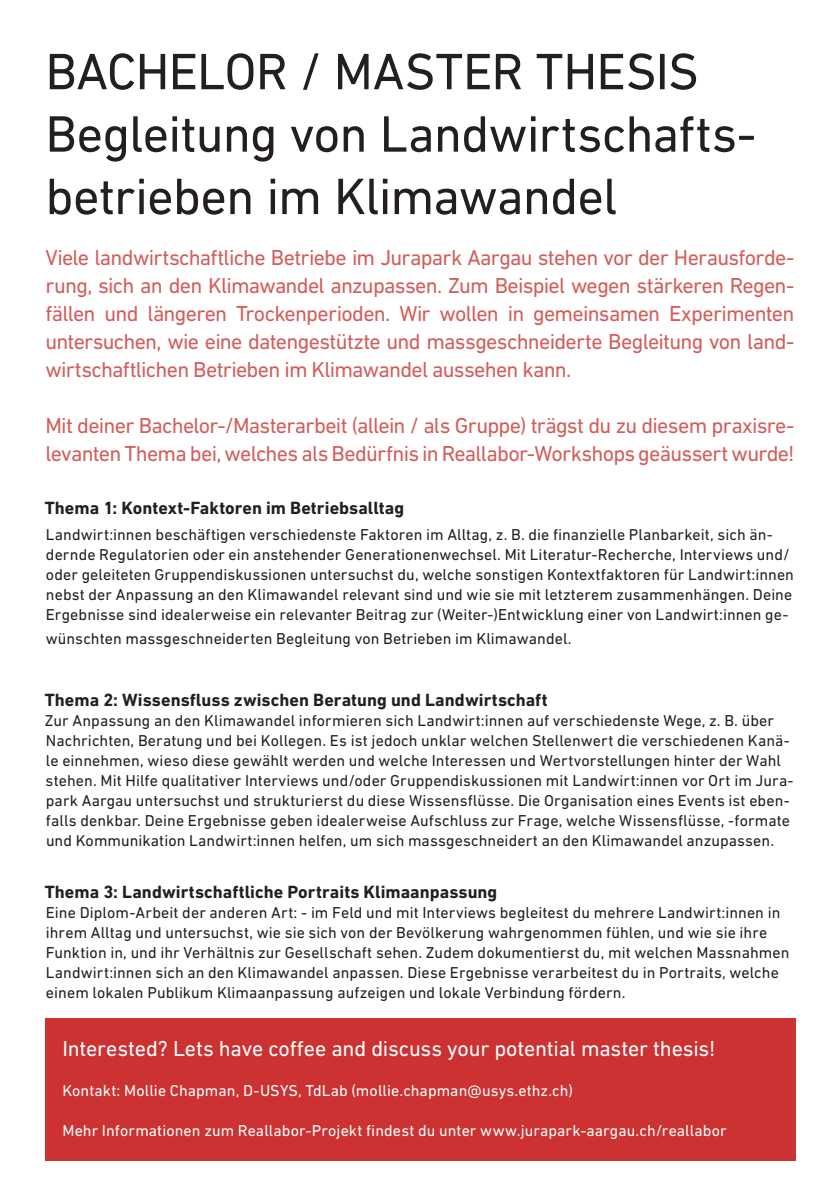
<style>
.page{position:relative;width:840px;height:1191px;background:#fff}
.page>*{position:absolute;margin:0;border:0;box-sizing:border-box;transform-origin:0 0}
.t1{font:52px/62.4px "DIN Next W1 G";letter-spacing:-.015em;color:#231f20}
.t2{font:22px/28px "DIN Next W1 G";letter-spacing:-.035em;color:#d35e5b;text-align:justify}
.t3{font:22px "DIN Next W1 G";letter-spacing:-.01em;color:#fff}
.t4{font:700 18px "DIN Next W1 G";letter-spacing:.005em;color:#231f20}
.t5{font:16px/20px "DIN Next W1 G";letter-spacing:.005em;color:#231f20}
.t6{font:16px "DIN Next W1 G";letter-spacing:.005em;color:#fff}
</style>
<div class="page">
<div style="left:45px;top:1018px;width:749px;height:143px;background:#cb3231"></div>
<h1 class="t1" style="left:45px;top:40px;width:712px">BACHELOR / MASTER THESIS<br>Begleitung von Landwirtschafts&shy;betrieben im Klimawandel</h1>
<p class="t2" style="left:45px;top:243px;width:750px">Viele landwirtschaftliche Betriebe im Jurapark Aargau stehen vor der Herausforde&shy;rung, sich an den Klimawandel anzupassen. Zum Beispiel wegen stärkeren Regen&shy;fällen und längeren Trockenperioden. Wir wollen in gemeinsamen Experimenten untersuchen, wie eine datengestützte und massgeschneiderte Begleitung von land&shy;wirtschaftlichen Betrieben im Klimawandel aussehen kann.</p>
<h2 class="t2" style="left:45px;top:411px;width:750px">Mit deiner Bachelor-/Masterarbeit (allein / als Gruppe) trägst du zu diesem praxisre&shy;levanten Thema bei, welches als Bedürfnis in Reallabor-Workshops geäussert wurde!</h2>
<p class="t4" style="left:45px;top:497px;width:361px">Thema 1: Kontext-Faktoren im Betriebsalltag</p>
<p class="t5" style="left:46px;top:524px;width:749px">Landwirt:innen beschäftigen verschiedenste Faktoren im Alltag, z. B. die finanzielle Planbarkeit, sich än&shy;dernde Regulatorien oder ein anstehender Generationenwechsel. Mit Literatur-Recherche, Interviews und/ oder geleiteten Gruppendiskussionen untersuchst du, welche sonstigen Kontextfaktoren für Landwirt:innen nebst der Anpassung an den Klimawandel relevant sind und wie sie mit letzterem zusammenhängen. Deine Ergebnisse sind idealerweise ein relevanter Beitrag zur (Weiter-)Entwicklung einer von Landwirt:innen ge-</p>
<p class="t5" style="left:46px;top:628px;width:527px">wünschten massgeschneiderten Begleitung von Betrieben im Klimawandel.</p>
<p class="t4" style="left:45px;top:689px;width:504px">Thema 2: Wissensfluss zwischen Beratung und Landwirtschaft</p>
<p class="t5" style="left:45px;top:710px;width:749px">Zur Anpassung an den Klimawandel informieren sich Landwirt:innen auf verschiedenste Wege, z. B. über Nachrichten, Beratung und bei Kollegen. Es ist jedoch unklar welchen Stellenwert die verschiedenen Kanä&shy;le einnehmen, wieso diese gewählt werden und welche Interessen und Wertvorstellungen hinter der Wahl stehen. Mit Hilfe qualitativer Interviews und/oder Gruppendiskussionen mit Landwirt:innen vor Ort im Jura&shy;park Aargau untersuchst und strukturierst du diese Wissensflüsse. Die Organisation eines Events ist eben&shy;falls denkbar. Deine Ergebnisse geben idealerweise Aufschluss zur Frage, welche Wissensflüsse, -formate und Kommunikation Landwirt:innen helfen, um sich massgeschneidert an den Klimawandel anzupassen.</p>
<p class="t4" style="left:45px;top:881px;width:454px">Thema 3: Landwirtschaftliche Portraits Klimaanpassung</p>
<p class="t5" style="left:46px;top:902px;width:744px">Eine Diplom-Arbeit der anderen Art: - im Feld und mit Interviews begleitest du mehrere Landwirt:innen in ihrem Alltag und untersuchst, wie sie sich von der Bevölkerung wahrgenommen fühlen, und wie sie ihre Funktion in, und ihr Verhältnis zur Gesellschaft sehen. Zudem dokumentierst du, mit welchen Massnahmen Landwirt:innen sich an den Klimawandel anpassen. Diese Ergebnisse verarbeitest du in Portraits, welche einem lokalen Publikum Klimaanpassung aufzeigen und lokale Verbindung fördern.</p>
<h2 class="t3" style="left:62px;top:1035px;width:654px">Interested? Lets have coffee and discuss your potential master thesis!</h2>
<p class="t6" style="left:62px;top:1081px;width:512px">Kontakt: Mollie Chapman, D-USYS, TdLab (mollie.chapman@usys.ethz.ch)</p>
<p class="t6" style="left:62px;top:1121px;width:665px">Mehr Informationen zum Reallabor-Projekt findest du unter www.jurapark-aargau.ch/reallabor</p>
</div>
